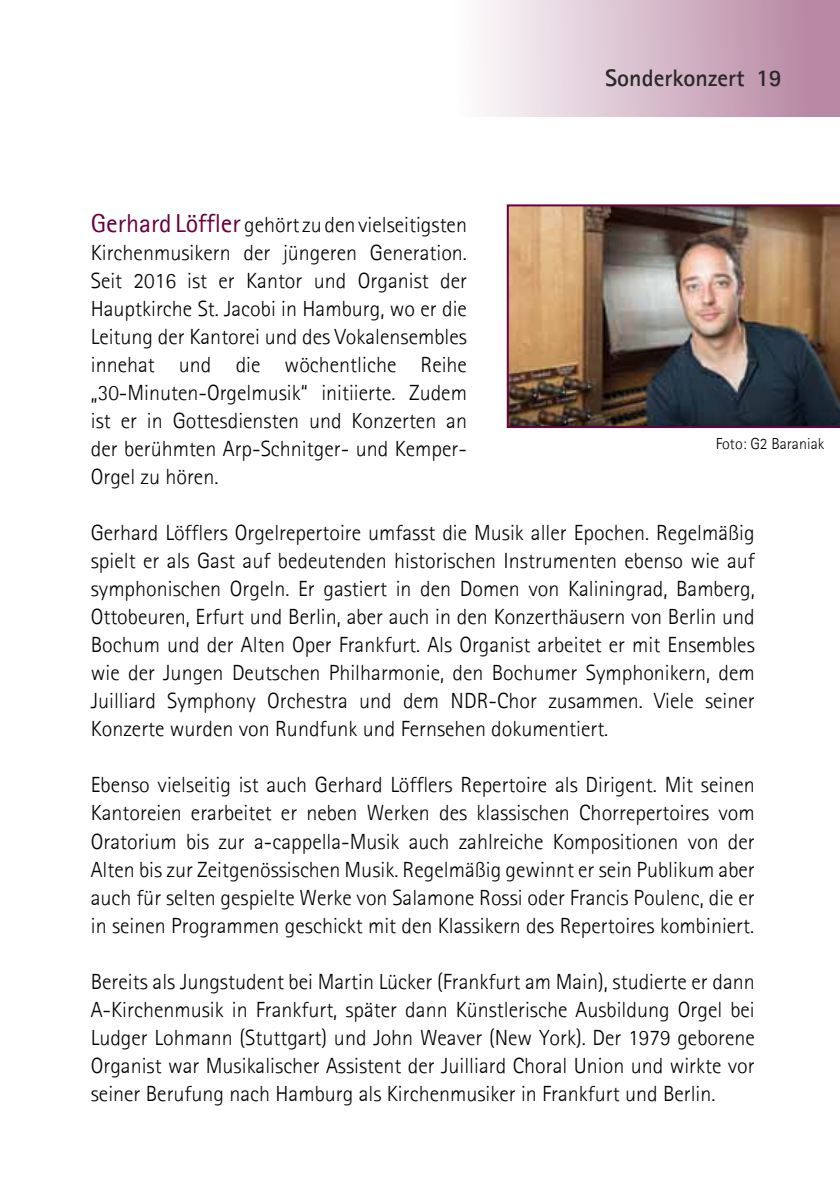
<style>
.page{position:relative;width:840px;height:1191px;background:#fff}
.page>*{position:absolute;margin:0;border:0;box-sizing:border-box;transform-origin:0 0}
.t1{font:700 24px "Agfa Rotis Sans Serif";color:#292829}
.t2{font:300 22px/28px "Agfa Rotis Sans Serif";color:#000;text-align:justify}
.t3{font:300 16px "Agfa Rotis Sans Serif";color:#000}
.s1{font-weight:400;font-size:26px;color:#68013d}
</style>
<div class="page">
<div style="left:380px;top:0;width:459px;height:116px;background:linear-gradient(to right,#fff,#b583a0)"></div>
<img style="left:506px;top:204px;width:333px;height:224px">
<p class="t1" style="left:605px;top:63px;width:141px">Sonderkonzert</p>
<p class="t1" style="left:755px;top:62px;width:27px">19</p>
<p class="t2" style="left:91px;top:210px;width:377px"><span class="s1">Gerhard Löffler</span> gehört zu den vielseitigsten Kirchenmusikern der jüngeren Generation.<br>Seit 2016 ist er Kantor und Organist der Hauptkirche St. Jacobi in Hamburg, wo er die Leitung der Kantorei und des Vokalensembles innehat und die wöchentliche Reihe „30-Minuten-Orgelmusik“ initiierte. Zudem ist er in Gottesdiensten und Konzerten an der berühmten Arp-Schnitger- und Kemper-Orgel zu hören.</p>
<p class="t2" style="left:91px;top:518px;width:665px">Gerhard Löfflers Orgelrepertoire umfasst die Musik aller Epochen. Regelmäßig spielt er als Gast auf bedeutenden historischen Instrumenten ebenso wie auf symphonischen Orgeln. Er gastiert in den Domen von Kaliningrad, Bamberg, Ottobeuren, Erfurt und Berlin, aber auch in den Konzerthäusern von Berlin und Bochum und der Alten Oper Frankfurt. Als Organist arbeitet er mit Ensembles wie der Jungen Deutschen Philharmonie, den Bochumer Symphonikern, dem Juilliard Symphony Orchestra und dem NDR-Chor zusammen. Viele seiner Konzerte wurden von Rundfunk und Fernsehen dokumentiert.</p>
<p class="t3" style="left:715px;top:434px;width:110px">Foto: G2 Baraniak</p>
<p class="t2" style="left:91px;top:770px;width:665px">Ebenso vielseitig ist auch Gerhard Löfflers Repertoire als Dirigent. Mit seinen Kantoreien erarbeitet er neben Werken des klassischen Chorrepertoires vom Oratorium bis zur a-cappella-Musik auch zahlreiche Kompositionen von der Alten bis zur Zeitgenössischen Musik. Regelmäßig gewinnt er sein Publikum aber auch für selten gespielte Werke von Salamone Rossi oder Francis Poulenc, die er in seinen Programmen geschickt mit den Klassikern des Repertoires kombiniert.</p>
<p class="t2" style="left:91px;top:966px;width:665px">Bereits als Jungstudent bei Martin Lücker (Frankfurt am Main), studierte er dann A-Kirchenmusik in Frankfurt, später dann Künstlerische Ausbildung Orgel bei Ludger Lohmann (Stuttgart) und John Weaver (New York). Der 1979 geborene Organist war Musikalischer Assistent der Juilliard Choral Union und wirkte vor seiner Berufung nach Hamburg als Kirchenmusiker in Frankfurt und Berlin.</p>
</div>
